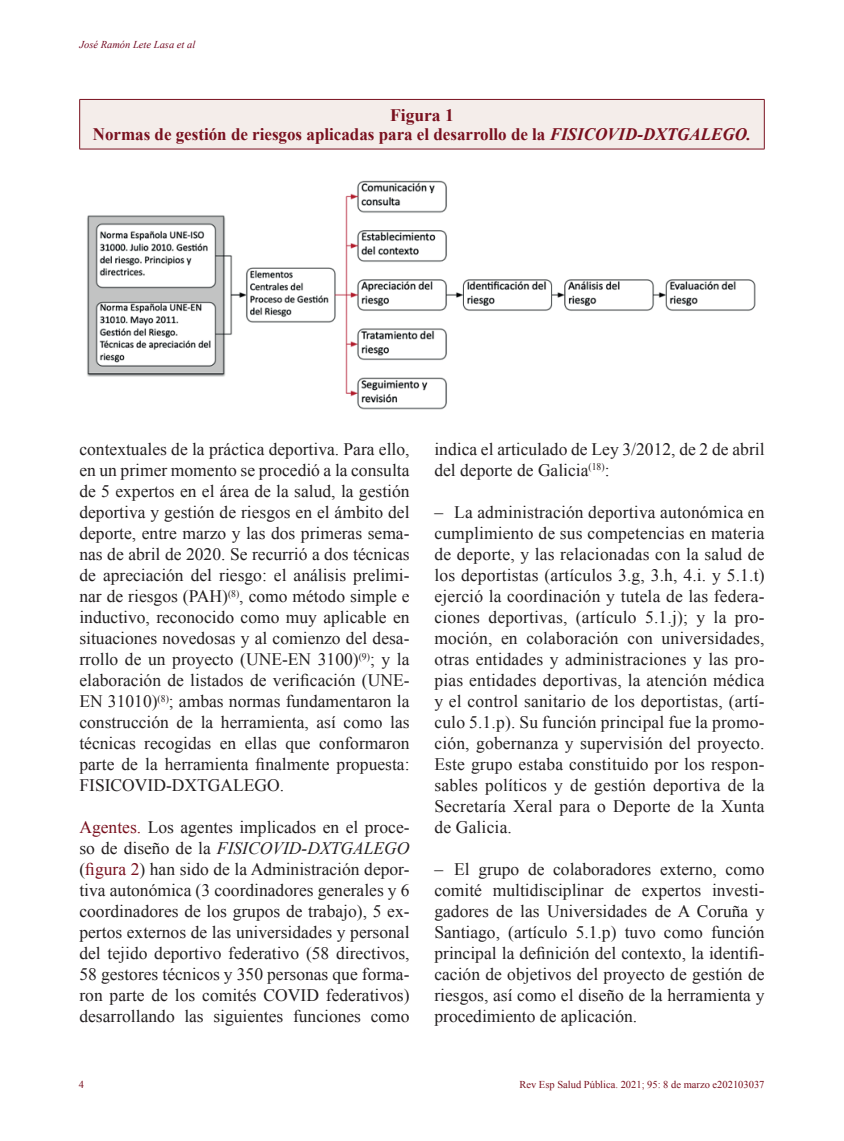
<style>
.page{position:relative;width:844px;height:1141px;background:#fff}
.page>*{position:absolute;margin:0;border:0;box-sizing:border-box;transform-origin:0 0}
.t1{font:17.5px/21px "Times New Roman";color:#231f20;text-align:justify}
.t2{font:700 17.5px/19.2px "Times New Roman";color:#79101e;text-align:center}
.t3{font:10.5px "Times New Roman";color:#79101e}
.t4{font:italic 10.5px "Times New Roman";color:#730b23}
.s1{font-style:italic}
.s2{color:#79101e}
</style>
<div class="page">
<div style="left:80px;top:99px;width:684px;height:50px;background:#f4edea"></div>
<hr style="left:79px;top:100px;width:1px;height:49px;background:#79101e">
<hr style="left:763px;top:100px;width:1px;height:49px;background:#79101e">
<hr style="left:79px;top:99px;width:685px;height:1px;background:#79101e">
<hr style="left:79px;top:149px;width:685px;height:1px;background:#79101e">
<img style="left:87px;top:180px;width:669px;height:230px">
<p class="t4" style="left:79px;top:38px;width:117px">José Ramón Lete Lasa et al</p>
<p class="t2" style="left:93px;top:105px;width:659px">Figura 1<br>Normas de gestión de riesgos aplicadas para el desarrollo de la <span class="s1">FISICOVID-DXTGALEGO.</span></p>
<p class="t1" style="left:79px;top:439px;width:331px">contextuales de la práctica deportiva. Para ello, en un primer momento se procedió a la consulta de 5 expertos en el área de la salud, la gestión deportiva y gestión de riesgos en el ámbito del deporte, entre marzo y las dos primeras sema&shy;nas de abril de 2020. Se recurrió a dos técnicas de apreciación del riesgo: el análisis prelimi&shy;nar de riesgos (PAH)<sup>(8)</sup>, como método simple e inductivo, reconocido como muy aplicable en situaciones novedosas y al comienzo del desa&shy;rrollo de un proyecto (UNE-EN 3100)<sup>(9)</sup>; y la elaboración de listados de verificación (UNE-EN 31010)<sup>(8)</sup>; ambas normas fundamentaron la construcción de la herramienta, así como las técnicas recogidas en ellas que conformaron parte de la herramienta finalmente propuesta:<br>FISICOVID-DXTGALEGO.</p>
<p class="t1" style="left:79px;top:817px;width:331px"><span class="s2">Agentes.</span> Los agentes implicados en el proce&shy;so de diseño de la <span class="s1">FISICOVID-DXTGALEGO </span>(<span class="s2">figura 2</span>) han sido de la Administración depor&shy;tiva autonómica (3 coordinadores generales y 6 coordinadores de los grupos de trabajo), 5 ex&shy;pertos externos de las universidades y personal del tejido deportivo federativo (58 directivos, 58 gestores técnicos y 350 personas que forma&shy;ron parte de los comités COVID federativos) desarrollando las siguientes funciones como</p>
<p class="t1" style="left:434px;top:439px;width:331px">indica el articulado de Ley 3/2012, de 2 de abril del deporte de Galicia<sup>(18)</sup>:</p>
<p class="t1" style="left:434px;top:502px;width:331px">– La administración deportiva autonómica en cumplimiento de sus competencias en materia de deporte, y las relacionadas con la salud de los deportistas (artículos 3.g, 3.h, 4.i. y 5.1.t) ejerció la coordinación y tutela de las federa&shy;ciones deportivas, (artículo 5.1.j); y la pro&shy;moción, en colaboración con universidades, otras entidades y administraciones y las pro&shy;pias entidades deportivas, la atención médica y el control sanitario de los deportistas, (artí&shy;culo 5.1.p). Su función principal fue la promo&shy;ción, gobernanza y supervisión del proyecto.<br>Este grupo estaba constituido por los respon&shy;sables políticos y de gestión deportiva de la Secretaría Xeral para o Deporte de la Xunta de Galicia.</p>
<p class="t1" style="left:434px;top:859px;width:331px">– El grupo de colaboradores externo, como comité multidisciplinar de expertos investi&shy;gadores de las Universidades de A Coruña y Santiago, (artículo 5.1.p) tuvo como función principal la definición del contexto, la identifi&shy;cación de objetivos del proyecto de gestión de riesgos, así como el diseño de la herramienta y procedimiento de aplicación.</p>
<p class="t3" style="left:79px;top:1077px;width:7px">4</p>
<p class="t3" style="left:519px;top:1077px;width:246px">Rev Esp Salud Pública. 2021; 95: 8 de marzo e202103037</p>
</div>
